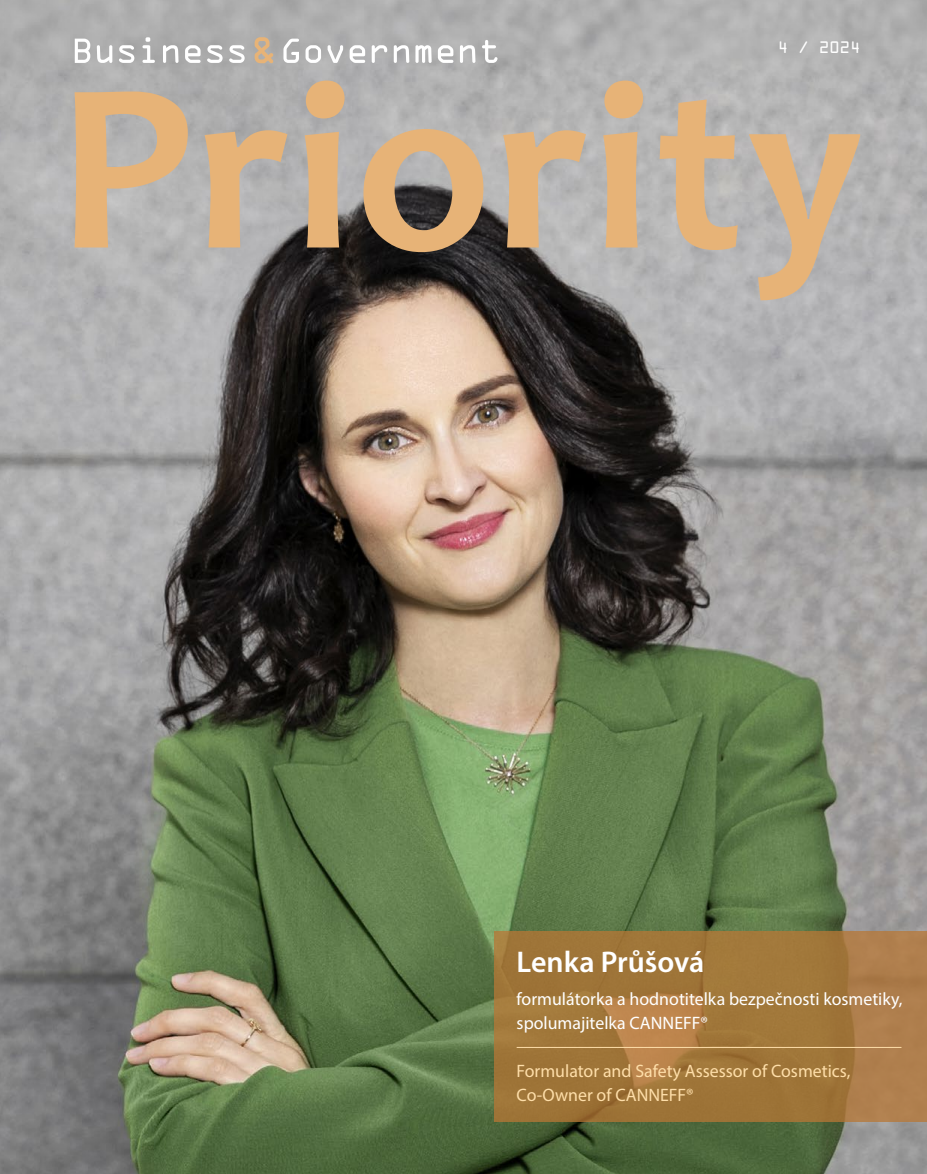
<style>
.page{position:relative;width:927px;height:1174px;background:#fff}
.page>*{position:absolute;margin:0;border:0;box-sizing:border-box;transform-origin:0 0}
.t1{font:600 30px "Myriad Pro";color:#fff}
.t2{font:18px/24px "Myriad Pro";color:#fff}
.t3{font:18px/24px "Myriad Pro";color:#fedea9}
.t4{font:15px "OCRA Std";color:#fff}
</style>
<div class="page">
<img style="left:0;top:0;width:927px;height:1174px">
<svg style="left:283px;top:39px;width:214px;height:24px"></svg>
<svg style="left:255px;top:37px;width:18px;height:26px"></svg>
<svg style="left:75px;top:37px;width:170px;height:26px"></svg>
<svg style="left:75px;top:81px;width:785px;height:219px;background:#b2a291"></svg>
<svg style="left:494px;top:931px;width:433px;height:190px;background:#a4783d"></svg>
<hr style="left:517px;top:1047px;width:384px;height:1px;background:#fedea9">
<p class="t4" style="left:777px;top:41px;width:85px">4 / 2024</p>
<h1 class="t1" style="left:517px;top:943px;width:189px">Lenka Průšová</h1>
<p class="t2" style="left:517px;top:986px;width:387px">formulátorka a hodnotitelka bezpečnosti kosmetiky, spolumajitelka CANNEFF®</p>
<p class="t3" style="left:517px;top:1058px;width:335px">Formulator and Safety Assessor of Cosmetics,<br>Co-Owner of CANNEFF®</p>
</div>
